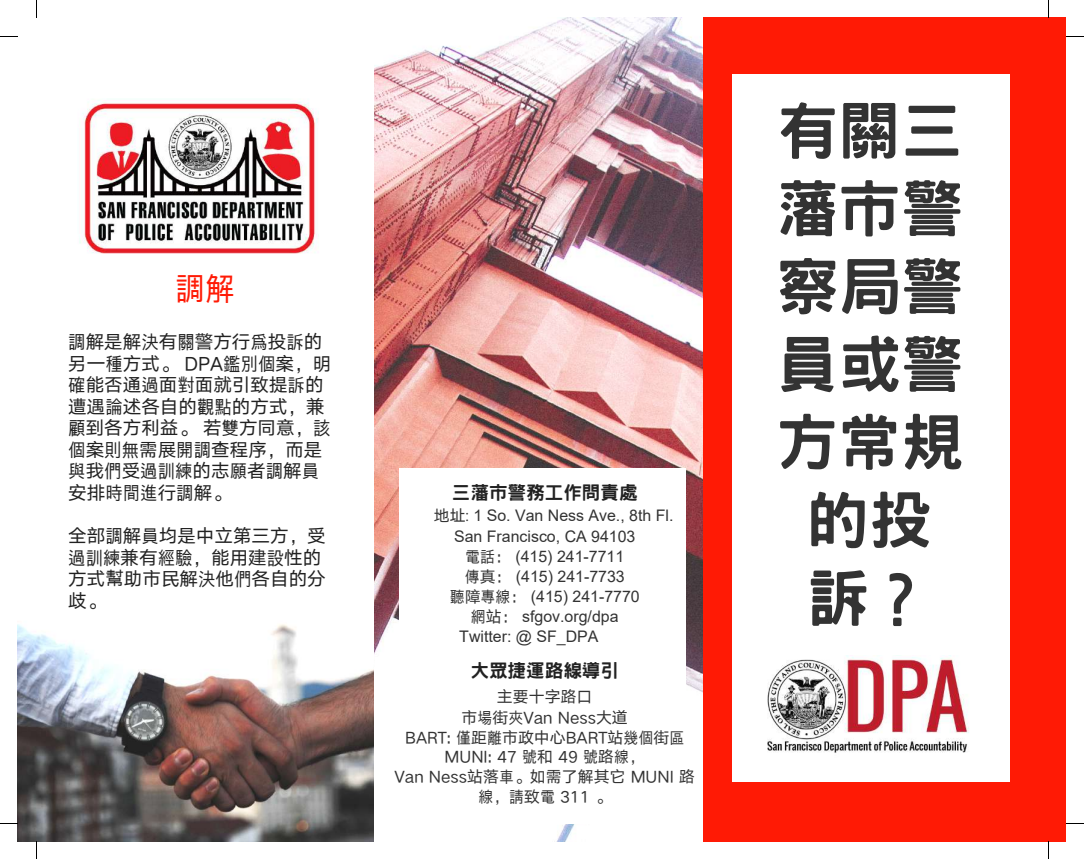
<style>
.page{position:relative;width:1084px;height:859px;background:#fff}
.page>*{position:absolute;margin:0;border:0;box-sizing:border-box;transform-origin:0 0}
.t1{font:800 62.38px/77.8px "Han Wang Hei";color:#333;text-align:center}
.t2{font:31.88px "Nanum Gothic";color:#ff1a05}
.t3{font:18.62px/21.5px "HY Qi Hei EES";color:#222}
.t4{font:800 18.62px "Han Wang Hei";color:#222}
.t5{font:18.62px "Nanum Gothic";color:#222}
.t6{font:15.88px "Arial";color:#333}
.t7{font:15.88px/20px "HY Qi Hei EES";color:#333;text-align:center}
.s1{font-family:"Nanum Gothic"}
.s2{font-family:"HY Qi Hei EES"}
.s3{font-family:"Takao P Gothic"}
.s4{font-family:"Koz Min Pr 6 N"}
</style>
<div class="page">
<img style="left:18px;top:624px;width:356px;height:217px">
<img style="left:374px;top:18px;width:329px;height:823px">
<div style="left:1041px;top:818px;width:24px;height:23px;background:#ff1a05"></div>
<div style="left:703px;top:38px;width:23px;height:782px;background:#ff1a05"></div>
<div style="left:703px;top:818px;width:23px;height:23px;background:#ff1a05"></div>
<div style="left:1041px;top:38px;width:24px;height:782px;background:#ff1a05"></div>
<div style="left:725px;top:818px;width:318px;height:23px;background:#ff1a05"></div>
<div style="left:1041px;top:18px;width:24px;height:22px;background:#ff1a05"></div>
<div style="left:703px;top:18px;width:23px;height:22px;background:#ff1a05"></div>
<div style="left:725px;top:18px;width:318px;height:22px;background:#ff1a05"></div>
<div style="left:1021px;top:798px;width:23px;height:23px;background:#ff1a05"></div>
<div style="left:708px;top:59px;width:24px;height:740px;background:#ff1a05"></div>
<div style="left:708px;top:798px;width:24px;height:23px;background:#ff1a05"></div>
<div style="left:1021px;top:59px;width:23px;height:740px;background:#ff1a05"></div>
<div style="left:730px;top:798px;width:292px;height:23px;background:#ff1a05"></div>
<div style="left:1021px;top:37px;width:23px;height:23px;background:#ff1a05"></div>
<div style="left:708px;top:37px;width:24px;height:23px;background:#ff1a05"></div>
<div style="left:730px;top:37px;width:292px;height:23px;background:#ff1a05"></div>
<div style="left:1009px;top:781px;width:23px;height:23px;background:#ff1a05"></div>
<div style="left:1009px;top:73px;width:23px;height:710px;background:#ff1a05"></div>
<div style="left:729px;top:781px;width:281px;height:23px;background:#ff1a05"></div>
<div style="left:1009px;top:51px;width:23px;height:23px;background:#ff1a05"></div>
<div style="left:729px;top:51px;width:281px;height:23px;background:#ff1a05"></div>
<img style="left:767px;top:655px;width:202px;height:98px">
<img style="left:79px;top:100px;width:240px;height:154px">
<div style="left:399px;top:468px;width:286px;height:355px;background:#fff"></div>
<svg style="left:36px;top:0;width:1px;height:18px"></svg>
<svg style="left:0;top:36px;width:18px;height:1px"></svg>
<svg style="left:1066px;top:36px;width:17px;height:1px"></svg>
<svg style="left:36px;top:841px;width:1px;height:17px"></svg>
<h2 class="t2" style="left:175px;top:270px;width:61px">調解</h2>
<p class="t3" style="left:68px;top:331px;width:264px"><span class="s1">調</span>解是解<span class="s1">決</span>有<span class="s1">關</span>警方行<span class="s1">爲</span>投<span class="s1">訴</span>的另一<span class="s1">種</span>方式。 DPA<span class="s1">鑑別個</span>案，明<span class="s1">確</span>能否通<span class="s1">過</span>面<span class="s1">對</span>面就引致提<span class="s1">訴</span>的遭遇<span class="s1">論</span>述各自的<span class="s1">觀點</span>的方式，兼<span class="s1">顧</span>到各方利益。 若<span class="s1">雙</span>方同意，<span class="s1">該個</span>案<span class="s1">則無</span>需展<span class="s1">開調</span>查程序，而是</p>
<p class="t5" style="left:68px;top:460px;width:252px">與<span class="s2">我</span>們<span class="s2">受</span>過訓練<span class="s2">的志</span>願<span class="s2">者</span>調<span class="s2">解</span>員</p>
<p class="t3" style="left:68px;top:482px;width:164px">安排<span class="s1">時間進</span>行<span class="s1">調</span>解。</p>
<p class="t3" style="left:68px;top:525px;width:259px">全部<span class="s1">調</span>解<span class="s1">員</span>均是中立第三方，受<span class="s1">過訓練</span>兼有<span class="s1">經驗</span>，能用建<span class="s1">設</span>性的方式<span class="s3">幫</span>助市民解<span class="s1">決</span>他<span class="s1">們</span>各自的分歧。</p>
<p class="t4" style="left:452px;top:483px;width:187px">三藩市警務工作問責處</p>
<p class="t6" style="left:434px;top:504px;width:241px"><span class="s2">地址</span><span class="s4">:</span> 1 So. Van Ness Ave., 8th Fl.</p>
<p class="t6" style="left:454px;top:525px;width:183px">San Francisco, CA 94103</p>
<p class="t6" style="left:465px;top:545px;width:161px"><span class="s1">電話</span><span class="s2">：</span> (415) 241-7711</p>
<p class="t6" style="left:464px;top:565px;width:161px"><span class="s1">傳</span><span class="s2">真：</span> (415) 241-7733</p>
<p class="t6" style="left:449px;top:585px;width:191px"><span class="s1">聽</span><span class="s2">障</span><span class="s1">專線</span><span class="s2">：</span> (415) 241-7770</p>
<p class="t6" style="left:471px;top:605px;width:149px"><span class="s1">網</span><span class="s2">站：</span> sfgov.org/dpa</p>
<p class="t4" style="left:470px;top:660px;width:150px">大眾捷運路線導引</p>
<p class="t7" style="left:394px;top:687px;width:302px">主要十字路口<br>市<span class="s1">場</span>街<span class="s1">夾</span>Van Ness大道<br>BART: <span class="s1">僅</span>距<span class="s1">離</span>市政中心BART站<span class="s1">幾個</span>街<span class="s1">區<br></span>MUNI: 47 <span class="s1">號</span>和 49 <span class="s1">號</span>路<span class="s1">線</span>，<br>Van Ness站落<span class="s1">⾞</span>。如需了解其它 MUNI 路<span class="s1">線</span>，<span class="s1">請</span>致<span class="s1">電</span> 311 。</p>
<p class="t6" style="left:459px;top:625px;width:141px">Twitter: @ SF_DPA</p>
<h1 class="t1" style="left:776px;top:91px;width:189px">有關三藩市警察局警員或警方常規的投訴？</h1>
</div>
